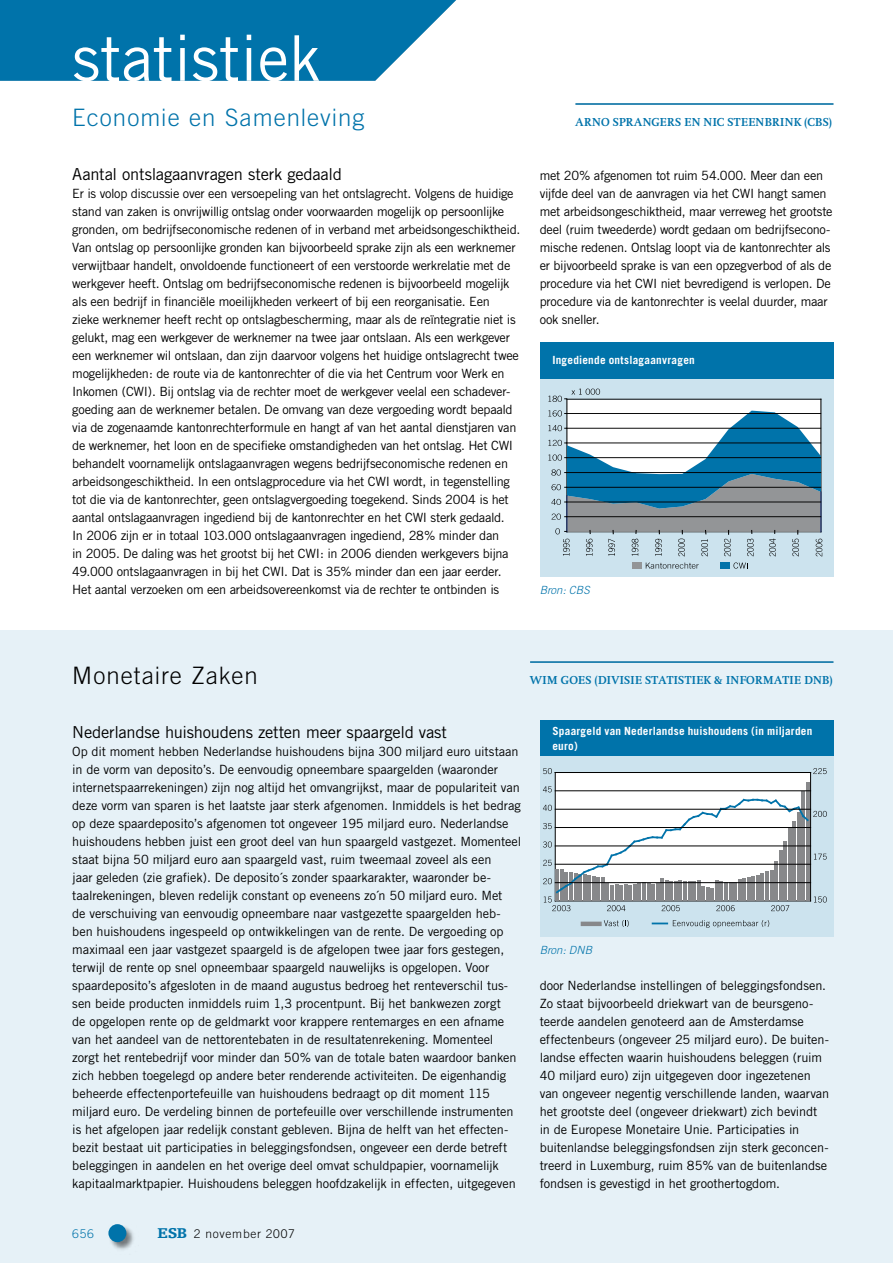
<style>
.page{position:relative;width:893px;height:1263px;background:#fff}
.page>*{position:absolute;margin:0;border:0;box-sizing:border-box;transform-origin:0 0}
.t1{font:63px "Trade Gothic";color:#fff}
.t2{font:300 24px "Trade Gothic";letter-spacing:.045em;color:#0073aa}
.t3{font:300 24px "Trade Gothic";letter-spacing:.04em;color:#000}
.t4{font:16.5px "Trade Gothic";letter-spacing:-.015em;color:#000}
.t5{font:12.75px/18px "Trade Gothic";letter-spacing:-.015em;color:#000}
.t6{font:700 12px "Swift";letter-spacing:.03em;color:#0073aa}
.t7{font:300 12px "Trade Gothic";letter-spacing:.06em;color:#000}
.t8{font:300 12px "Trade Gothic";color:#0073aa}
.t9{font:700 11.25px/15px "Trade Gothic";letter-spacing:.02em;color:#fff}
.t10{font:italic 300 11.25px "Trade Gothic";color:#0073aa}
.s1{font-family:"Egyptienne F";font-weight:900;font-size:15px;color:#0073aa}
</style>
<div class="page">
<div style="left:0;top:630px;width:893px;height:633px;background:#e6f1f7"></div>
<div style="left:108px;top:1224px;width:33px;height:33px;background:#000;opacity:.5"></div>
<div style="left:108px;top:1224px;width:18px;height:18px;background:#0073aa;border-radius:50%"></div>
<svg style="left:0;top:0;width:456px;height:81px;background:#167fb1"></svg>
<hr style="left:575px;top:103px;width:258px;height:2px;background:#0073aa">
<div style="left:540px;top:342px;width:293px;height:234px;background:#cce3ee"></div>
<div style="left:567px;top:400px;width:254px;height:132px;background:#fff"></div>
<hr style="left:567px;top:399px;width:254px;height:1px;background:#000">
<hr style="left:820px;top:399px;width:1px;height:133px;background:#000">
<hr style="left:567px;top:399px;width:1px;height:133px;background:#000">
<svg style="left:548px;top:410px;width:274px;height:146px"></svg>
<svg style="left:548px;top:389px;width:52px;height:13px"></svg>
<div style="left:632px;top:562px;width:10px;height:6px;background:#939597"></div>
<svg style="left:646px;top:563px;width:53px;height:6px"></svg>
<div style="left:720px;top:562px;width:10px;height:6px;background:#0073aa"></div>
<svg style="left:733px;top:562px;width:15px;height:7px"></svg>
<hr style="left:567px;top:516px;width:254px;height:1px;background:#000">
<hr style="left:567px;top:502px;width:254px;height:1px;background:#000">
<hr style="left:567px;top:487px;width:254px;height:1px;background:#000">
<hr style="left:567px;top:472px;width:254px;height:1px;background:#000">
<hr style="left:567px;top:457px;width:254px;height:1px;background:#000">
<hr style="left:567px;top:443px;width:254px;height:1px;background:#000">
<hr style="left:567px;top:428px;width:254px;height:1px;background:#000">
<hr style="left:567px;top:413px;width:254px;height:1px;background:#000">
<div style="left:540px;top:342px;width:293px;height:36px;background:#0073aa"></div>
<hr style="left:530px;top:661px;width:303px;height:2px;background:#0073aa">
<div style="left:540px;top:720px;width:293px;height:216px;background:#cce3ee"></div>
<div style="left:555px;top:772px;width:256px;height:129px;background:#fff"></div>
<hr style="left:810px;top:772px;width:1px;height:129px;background:#000">
<hr style="left:555px;top:772px;width:1px;height:129px;background:#000">
<div style="left:581px;top:922px;width:20px;height:4px;border:1px solid #87888a"></div>
<hr style="left:806px;top:782px;width:4px;height:119px;background:#87888a">
<svg style="left:543px;top:768px;width:9px;height:6px"></svg>
<svg style="left:543px;top:786px;width:284px;height:125px"></svg>
<svg style="left:813px;top:768px;width:14px;height:6px"></svg>
<svg style="left:604px;top:920px;width:25px;height:7px"></svg>
<svg style="left:653px;top:922px;width:14px;height:2px"></svg>
<svg style="left:673px;top:920px;width:96px;height:8px"></svg>
<hr style="left:555px;top:882px;width:256px;height:1px;background:#000">
<hr style="left:555px;top:864px;width:256px;height:1px;background:#000">
<hr style="left:555px;top:846px;width:256px;height:1px;background:#000">
<hr style="left:555px;top:827px;width:256px;height:1px;background:#000">
<hr style="left:555px;top:809px;width:256px;height:1px;background:#000">
<hr style="left:555px;top:790px;width:256px;height:1px;background:#000">
<hr style="left:555px;top:772px;width:256px;height:1px;background:#000">
<div style="left:540px;top:720px;width:293px;height:36px;background:#0073aa"></div>
<h1 class="t1" style="left:72px;top:20px;width:250px">statistiek</h1>
<h2 class="t2" style="left:72px;top:103px;width:294px">Economie en Samenleving</h2>
<p class="t4" style="left:72px;top:164px;width:271px">Aantal ontslagaanvragen sterk gedaald</p>
<p class="t5" style="left:72px;top:184px;width:450px">Er is volop discussie over een versoepeling van het ontslagrecht. Volgens de huidige stand van zaken is onvrijwillig ontslag onder voorwaarden mogelijk op persoonlijke gronden, om bedrijfseconomische redenen of in verband met arbeidsongeschiktheid.<br>Van ontslag op persoonlijke gronden kan bijvoorbeeld sprake zijn als een werknemer verwijtbaar handelt, onvoldoende functioneert of een verstoorde werkrelatie met de werkgever heeft. Ontslag om bedrijfseconomische redenen is bijvoorbeeld mogelijk als een bedrijf in financiële moeilijkheden verkeert of bij een reorganisatie. Een<br>zieke werknemer heeft recht op ontslagbescherming, maar als de reïntegratie niet is gelukt, mag een werkgever de werknemer na twee jaar ontslaan. Als een werkgever een werknemer wil ontslaan, dan zijn daarvoor volgens het huidige ontslagrecht twee mogelijkheden: de route via de kantonrechter of die via het Centrum voor Werk en Inkomen (CWI). Bij ontslag via de rechter moet de werkgever veelal een schadever&shy;goeding aan de werknemer betalen. De omvang van deze vergoeding wordt bepaald via de zogenaamde kantonrechterformule en hangt af van het aantal dienstjaren van de werknemer, het loon en de specifieke omstandigheden van het ontslag. Het CWI behandelt voornamelijk ontslagaanvragen wegens bedrijfseconomische redenen en arbeidsongeschiktheid. In een ontslagprocedure via het CWI wordt, in tegenstelling tot die via de kantonrechter, geen ontslagvergoeding toegekend. Sinds 2004 is het aantal ontslagaanvragen ingediend bij de kantonrechter en het CWI sterk gedaald.<br>In 2006 zijn er in totaal 103.000 ontslagaanvragen ingediend, 28% minder dan<br>in 2005. De daling was het grootst bij het CWI: in 2006 dienden werkgevers bijna 49.000 ontslagaanvragen in bij het CWI. Dat is 35% minder dan een jaar eerder.<br>Het aantal verzoeken om een arbeidsovereenkomst via de rechter te ontbinden is</p>
<p class="t6" style="left:575px;top:116px;width:258px">ARNO SPRANGERS EN NIC STEENBRINK (CBS)</p>
<p class="t5" style="left:540px;top:166px;width:294px">met 20% afgenomen tot ruim 54.000. Meer dan een vijfde deel van de aanvragen via het CWI hangt samen met arbeidsongeschiktheid, maar verreweg het grootste deel (ruim tweederde) wordt gedaan om bedrijfsecono&shy;mische redenen. Ontslag loopt via de kantonrechter als er bijvoorbeeld sprake is van een opzegverbod of als de procedure via het CWI niet bevredigend is verlopen. De procedure via de kantonrechter is veelal duurder, maar ook sneller.</p>
<p class="t9" style="left:552px;top:353px;width:144px">Ingediende ontslagaanvragen</p>
<p class="t10" style="left:540px;top:583px;width:51px">Bron: CBS</p>
<h2 class="t3" style="left:72px;top:661px;width:187px">Monetaire Zaken</h2>
<p class="t6" style="left:530px;top:674px;width:304px">WIM GOES (DIVISIE STATISTIEK &amp; INFORMATIE DNB)</p>
<p class="t4" style="left:72px;top:722px;width:376px">Nederlandse huishoudens zetten meer spaargeld vast</p>
<p class="t5" style="left:72px;top:742px;width:451px">Op dit moment hebben Nederlandse huishoudens bijna 300 miljard euro uitstaan in de vorm van deposito’s. De eenvoudig opneembare spaargelden (waaronder internetspaarrekeningen) zijn nog altijd het omvangrijkst, maar de populariteit van deze vorm van sparen is het laatste jaar sterk afgenomen. Inmiddels is het bedrag op deze spaardeposito’s afgenomen tot ongeveer 195 miljard euro. Nederlandse huishoudens hebben juist een groot deel van hun spaargeld vastgezet. Momenteel staat bijna 50 miljard euro aan spaargeld vast, ruim tweemaal zoveel als een<br>jaar geleden (zie grafiek). De deposito´s zonder spaarkarakter, waaronder be&shy;taalrekeningen, bleven redelijk constant op eveneens zo´n 50 miljard euro. Met<br>de verschuiving van eenvoudig opneembare naar vastgezette spaargelden heb&shy;ben huishoudens ingespeeld op ontwikkelingen van de rente. De vergoeding op maximaal een jaar vastgezet spaargeld is de afgelopen twee jaar fors gestegen, terwijl de rente op snel opneembaar spaargeld nauwelijks is opgelopen. Voor spaardeposito’s afgesloten in de maand augustus bedroeg het renteverschil tus&shy;sen beide producten inmiddels ruim 1,3 procentpunt. Bij het bankwezen zorgt<br>de opgelopen rente op de geldmarkt voor krappere rentemarges en een afname van het aandeel van de nettorentebaten in de resultatenrekening. Momenteel zorgt het rentebedrijf voor minder dan 50% van de totale baten waardoor banken zich hebben toegelegd op andere beter renderende activiteiten. De eigenhandig beheerde effectenportefeuille van huishoudens bedraagt op dit moment 115 miljard euro. De verdeling binnen de portefeuille over verschillende instrumenten is het afgelopen jaar redelijk constant gebleven. Bijna de helft van het effecten&shy;bezit bestaat uit participaties in beleggingsfondsen, ongeveer een derde betreft beleggingen in aandelen en het overige deel omvat schuldpapier, voornamelijk kapitaalmarktpapier. Huishoudens beleggen hoofdzakelijk in effecten, uitgegeven</p>
<p class="t8" style="left:72px;top:1226px;width:23px">656</p>
<p class="t7" style="left:157px;top:1226px;width:139px"><span class="s1">ESB</span> 2 november 2007</p>
<p class="t9" style="left:552px;top:723px;width:261px">Spaargeld van Nederlandse huishoudens (in miljarden euro)</p>
<p class="t10" style="left:540px;top:943px;width:54px">Bron: DNB</p>
<p class="t5" style="left:540px;top:976px;width:291px">door Nederlandse instellingen of beleggingsfondsen.<br>Zo staat bijvoorbeeld driekwart van de beursgeno&shy;teerde aandelen genoteerd aan de Amsterdamse effectenbeurs (ongeveer 25 miljard euro). De buiten&shy;landse effecten waarin huishoudens beleggen (ruim 40 miljard euro) zijn uitgegeven door ingezetenen van ongeveer negentig verschillende landen, waarvan het grootste deel (ongeveer driekwart) zich bevindt in de Europese Monetaire Unie. Participaties in buitenlandse beleggingsfondsen zijn sterk geconcen&shy;treerd in Luxemburg, ruim 85% van de buitenlandse fondsen is gevestigd in het groothertogdom.</p>
</div>
